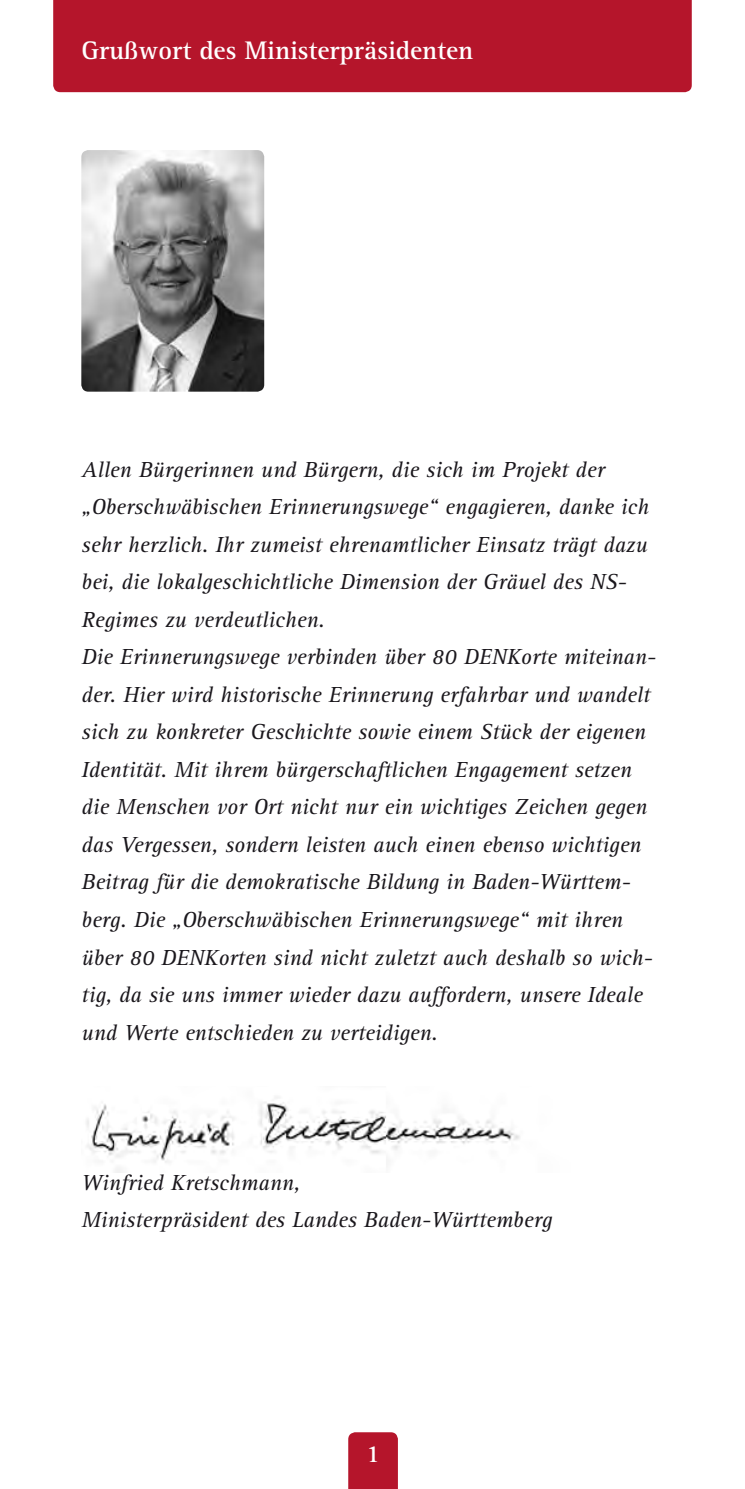
<style>
.page{position:relative;width:745px;height:1489px;background:#fff}
.page>*{position:absolute;margin:0;border:0;box-sizing:border-box;transform-origin:0 0}
.t1{font:700 26.25px "Rotis Serif";color:#fff}
.t2{font:700 25px "Rotis Serif";color:#fff}
.t3{font:italic 22.5px/37.5px "Rotis Serif";color:#1a171c}
</style>
<div class="page">
<div style="left:53px;top:0;width:638px;height:92px;background:#b5152b"></div>
<div style="left:348px;top:1432px;width:49px;height:56px;background:#b5152b"></div>
<img style="left:86px;top:1097px;width:434px;height:75px">
<img style="left:81px;top:150px;width:183px;height:241px">
<p class="t1" style="left:81px;top:35px;width:393px">Grußwort des Ministerpräsidenten</p>
<p class="t3" style="left:81px;top:451px;width:575px">Allen Bürgerinnen und Bürgern, die sich im Projekt der „Oberschwäbischen Erinnerungswege“ engagieren, danke ich sehr herzlich. Ihr zumeist ehrenamtlicher Einsatz trägt dazu bei, die lokalgeschichtliche Dimension der Gräuel des NS-Regimes zu verdeutlichen.<br>Die Erinnerungswege verbinden über 80 DENKorte miteinan&shy;der. Hier wird historische Erinnerung erfahrbar und wandelt sich zu konkreter Geschichte sowie einem Stück der eigenen Identität. Mit ihrem bürgerschaftlichen Engagement setzen die Menschen vor Ort nicht nur ein wichtiges Zeichen gegen das Vergessen, sondern leisten auch einen ebenso wichtigen Beitrag für die demokratische Bildung in Baden-Württem&shy;berg. Die „Oberschwäbischen Erinnerungswege“ mit ihren über 80 DENKorten sind nicht zuletzt auch deshalb so wich&shy;tig, da sie uns immer wieder dazu auffordern, unsere Ideale und Werte entschieden zu verteidigen.</p>
<p class="t3" style="left:81px;top:1164px;width:471px">Winfried Kretschmann,<br>Ministerpräsident des Landes Baden-Württemberg</p>
<p class="t2" style="left:366px;top:1438px;width:15px">1</p>
</div>
